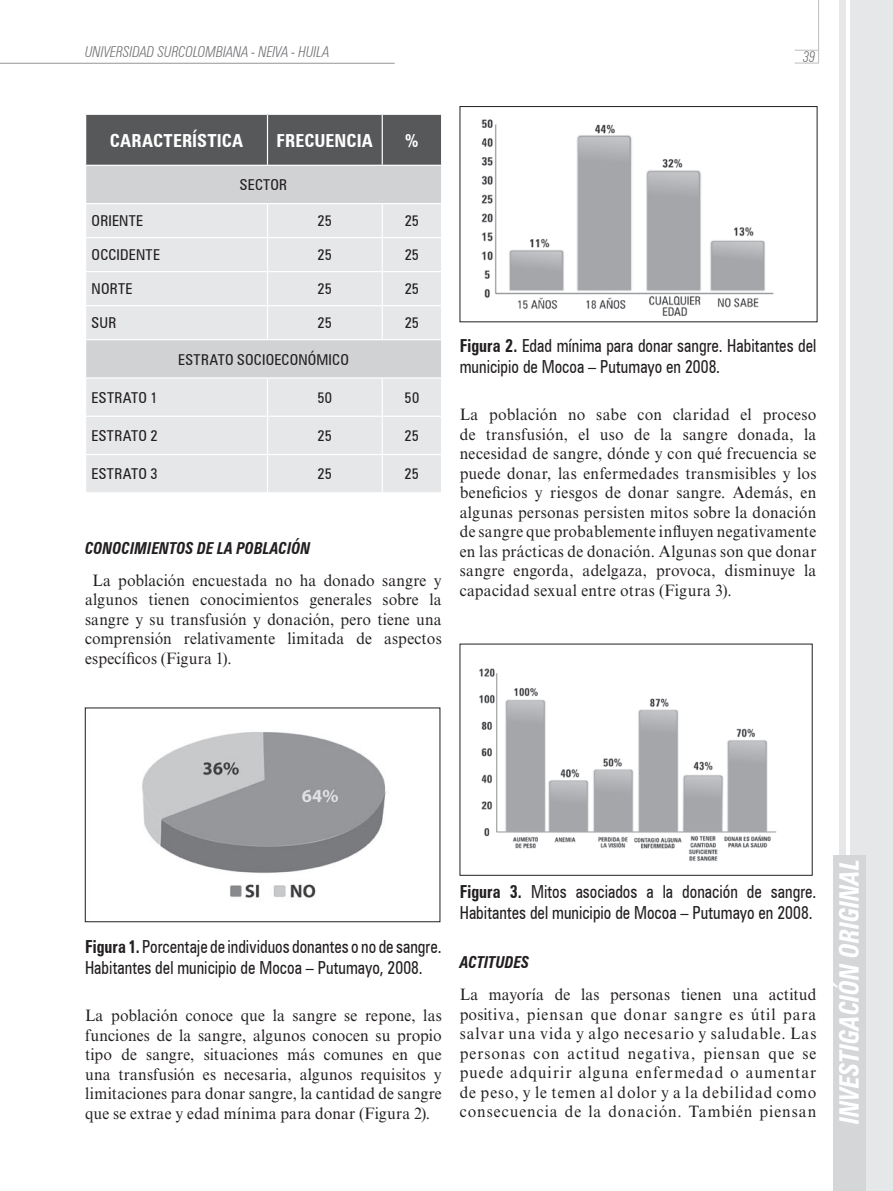
<style>
.page{position:relative;width:893px;height:1191px;background:#fff}
.page>*{position:absolute;margin:0;border:0;box-sizing:border-box;transform-origin:0 0}
.t1{font:italic 700 condensed 27px "Zurich BT";letter-spacing:.005em;color:#fff;scale:.9 1}
.t2{font:condensed 18px/21px "Zurich BT";color:#231f20;scale:.9 1}
.t3{font:700 condensed 18px "Zurich BT";letter-spacing:.005em;color:#fff}
.t4{font:16.5px/19.5px "Times New Roman MT Std";letter-spacing:.02em;color:#231f20;text-align:justify;scale:.95 1}
.t5{font:italic 700 condensed 16.5px "Zurich BT";letter-spacing:.005em;color:#231f20;scale:.9 1}
.t6{font:condensed 15px "Zurich BT";letter-spacing:.015em;color:#231f20}
.t7{font:italic 300 condensed 15px "Zurich BT";letter-spacing:.005em;color:#6c6d70;scale:.9 1}
.s1{font-weight:700}
</style>
<div class="page">
<hr style="left:818px;top:0;width:1px;height:63px;background:#bcbdc0">
<svg style="left:795px;top:50px;width:23px;height:1px"></svg>
<svg style="left:795px;top:63px;width:23px;height:1px"></svg>
<div style="left:840px;top:0;width:6px;height:955px;background:#e6e7e9"></div>
<div style="left:850px;top:0;width:43px;height:1191px;background:#e6e7e9"></div>
<div style="left:833px;top:855px;width:32px;height:336px;background:#d5d6d8"></div>
<hr style="left:0;top:63px;width:395px;height:1px;background:#939598">
<div style="left:86px;top:115px;width:355px;height:50px;background:#57585a"></div>
<div style="left:86px;top:166px;width:355px;height:37px;background:#d1d2d4"></div>
<svg style="left:86px;top:204px;width:355px;height:288px;fill:#e6e7e9"></svg>
<hr style="left:267px;top:115px;width:1px;height:50px;background:#fff">
<hr style="left:382px;top:115px;width:1px;height:50px;background:#fff">
<hr style="left:267px;top:204px;width:1px;height:33px;background:#fff">
<hr style="left:382px;top:204px;width:1px;height:33px;background:#fff">
<hr style="left:85px;top:237px;width:182px;height:1px;background:#fff">
<hr style="left:267px;top:237px;width:115px;height:1px;background:#fff">
<hr style="left:267px;top:238px;width:1px;height:33px;background:#fff">
<hr style="left:382px;top:237px;width:60px;height:1px;background:#fff">
<hr style="left:382px;top:238px;width:1px;height:33px;background:#fff">
<hr style="left:85px;top:271px;width:182px;height:1px;background:#fff">
<hr style="left:267px;top:271px;width:115px;height:1px;background:#fff">
<hr style="left:267px;top:272px;width:1px;height:33px;background:#fff">
<hr style="left:382px;top:271px;width:60px;height:1px;background:#fff">
<hr style="left:382px;top:272px;width:1px;height:33px;background:#fff">
<hr style="left:85px;top:305px;width:182px;height:1px;background:#fff">
<hr style="left:267px;top:305px;width:115px;height:1px;background:#fff">
<hr style="left:267px;top:306px;width:1px;height:33px;background:#fff">
<hr style="left:382px;top:305px;width:60px;height:1px;background:#fff">
<hr style="left:382px;top:306px;width:1px;height:33px;background:#fff">
<hr style="left:85px;top:339px;width:182px;height:1px;background:#fff">
<hr style="left:267px;top:339px;width:115px;height:1px;background:#fff">
<hr style="left:382px;top:339px;width:60px;height:1px;background:#fff">
<hr style="left:85px;top:377px;width:182px;height:1px;background:#fff">
<hr style="left:267px;top:377px;width:115px;height:1px;background:#fff">
<hr style="left:267px;top:378px;width:1px;height:37px;background:#fff">
<hr style="left:382px;top:377px;width:60px;height:1px;background:#fff">
<hr style="left:382px;top:378px;width:1px;height:37px;background:#fff">
<hr style="left:85px;top:415px;width:182px;height:2px;background:#fff">
<hr style="left:267px;top:415px;width:115px;height:2px;background:#fff">
<hr style="left:267px;top:417px;width:1px;height:37px;background:#fff">
<hr style="left:382px;top:415px;width:60px;height:2px;background:#fff">
<hr style="left:382px;top:417px;width:1px;height:37px;background:#fff">
<hr style="left:85px;top:454px;width:182px;height:1px;background:#fff">
<hr style="left:267px;top:454px;width:115px;height:1px;background:#fff">
<hr style="left:267px;top:455px;width:1px;height:37px;background:#fff">
<hr style="left:382px;top:454px;width:60px;height:1px;background:#fff">
<hr style="left:382px;top:455px;width:1px;height:37px;background:#fff">
<img style="left:142px;top:732px;width:244px;height:166px">
<div style="left:85px;top:707px;width:355px;height:215px;border:1px solid #231f20"></div>
<img style="left:481px;top:119px;width:293px;height:197px">
<div style="left:460px;top:106px;width:357px;height:216px;border:1px solid #231f20"></div>
<img style="left:479px;top:668px;width:298px;height:194px">
<p class="t7" style="left:85px;top:42px;width:273px">UNIVERSIDAD SURCOLOMBIANA - NEIVA - HUILA</p>
<p class="t7" style="left:803px;top:48px;width:15px">39</p>
<p class="t3" style="left:110px;top:129px;width:22px">CARAC</p>
<p class="t3" style="left:164px;top:129px;width:63px">TERÍSTICA</p>
<p class="t3" style="left:277px;top:129px;width:20px">FRECUENCIA</p>
<p class="t3" style="left:405px;top:129px;width:15px">%</p>
<p class="t6" style="left:240px;top:176px;width:45px">Sector</p>
<p class="t6" style="left:92px;top:212px;width:9px">Orien</p>
<p class="t6" style="left:129px;top:212px;width:12px">te</p>
<p class="t6" style="left:318px;top:212px;width:16px">25</p>
<p class="t6" style="left:405px;top:212px;width:16px">25</p>
<p class="t6" style="left:92px;top:246px;width:9px">Occiden</p>
<p class="t6" style="left:146px;top:246px;width:12px">te</p>
<p class="t6" style="left:318px;top:246px;width:16px">25</p>
<p class="t6" style="left:405px;top:246px;width:16px">25</p>
<p class="t6" style="left:92px;top:280px;width:38px">Norte</p>
<p class="t6" style="left:318px;top:280px;width:16px">25</p>
<p class="t6" style="left:405px;top:280px;width:16px">25</p>
<p class="t6" style="left:92px;top:314px;width:15px">Sur</p>
<p class="t6" style="left:318px;top:314px;width:16px">25</p>
<p class="t6" style="left:405px;top:314px;width:16px">25</p>
<p class="t6" style="left:178px;top:350px;width:130px">Estrato Socioeconómic</p>
<p class="t6" style="left:340px;top:350px;width:10px">o</p>
<p class="t6" style="left:92px;top:388px;width:68px">Estrato 1</p>
<p class="t6" style="left:318px;top:388px;width:16px">50</p>
<p class="t6" style="left:405px;top:388px;width:16px">50</p>
<p class="t6" style="left:92px;top:426px;width:68px">Estrato 2</p>
<p class="t6" style="left:318px;top:426px;width:16px">25</p>
<p class="t6" style="left:405px;top:426px;width:16px">25</p>
<p class="t6" style="left:92px;top:465px;width:68px">Estrato 3</p>
<p class="t6" style="left:318px;top:465px;width:16px">25</p>
<p class="t6" style="left:405px;top:465px;width:16px">25</p>
<p class="t5" style="left:85px;top:537px;width:252px">CONOCIMIENTOS DE LA POBLACIÓN</p>
<p class="t4" style="left:85px;top:570px;width:377px;text-indent:7px">La población encuestada no ha donado sangre y algunos tienen conocimientos generales sobre la sangre y su transfusión y donación, pero tiene una comprensión relativamente limitada de aspectos específicos (Figura 1).</p>
<p class="t2" style="left:460px;top:334px;width:398px"><span class="s1">FIGURA 2.</span> Edad mínima para donar sangre. Habitantes del municipio de Mocoa – Putumayo en 2008.</p>
<p class="t4" style="left:460px;top:405px;width:377px">La población no sabe con claridad el proceso de transfusión, el uso de la sangre donada, la necesidad de sangre, dónde y con qué frecuencia se puede donar, las enfermedades transmisibles y los beneficios y riesgos de donar sangre. Además, en algunas personas persisten mitos sobre la donación de sangre que probablemente influyen negativamente en las prácticas de donación. Algunas son que donar sangre engorda, adelgaza, provoca, disminuye la capacidad sexual entre otras (Figura 3).</p>
<p class="t2" style="left:85px;top:935px;width:398px"><span class="s1">FIGURA 1.</span> Porcentaje de individuos donantes o no de sangre.<br>Habitantes del municipio de Mocoa – Putumayo, 2008.</p>
<p class="t4" style="left:85px;top:1005px;width:377px">La población conoce que la sangre se repone, las funciones de la sangre, algunos conocen su propio tipo de sangre, situaciones más comunes en que una transfusión es necesaria, algunos requisitos y limitaciones para donar sangre, la cantidad de sangre que se extrae y edad mínima para donar (Figura 2).</p>
<p class="t2" style="left:460px;top:881px;width:398px"><span class="s1">FIGURA 3.</span> Mitos asociados a la donación de sangre.<br>Habitantes del municipio de Mocoa – Putumayo en 2008.</p>
<p class="t5" style="left:460px;top:952px;width:79px">ACTITUDES</p>
<p class="t4" style="left:460px;top:985px;width:377px">La mayoría de las personas tienen una actitud positiva, piensan que donar sangre es útil para salvar una vida y algo necesario y saludable. Las personas con actitud negativa, piensan que se puede adquirir alguna enfermedad o aumentar de peso, y le temen al dolor y a la debilidad como consecuencia de la donación. También piensan</p>
<h1 class="t1" style="left:833px;top:1124px;width:296px;rotate:-90deg">INVESTIGACIÓN ORIGINAL</h1>
</div>
